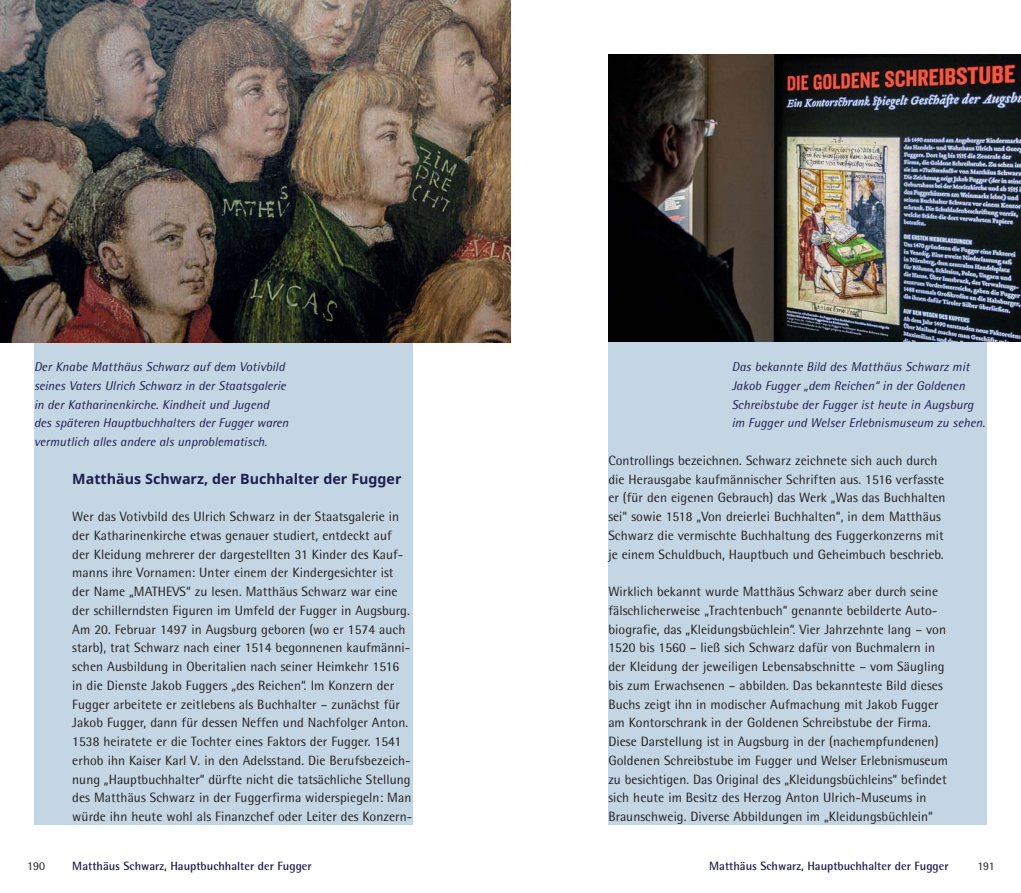
<style>
.page{position:relative;width:1021px;height:893px;background:#fff}
.page>*{position:absolute;margin:0;border:0;box-sizing:border-box;transform-origin:0 0}
.t1{font:700 14.25px "Noto Sans";color:#1e1e4e}
.t2{font:13.5px/18.8px "Rotis Semi Sans";letter-spacing:.005em;color:#231f20}
.t3{font:italic 12.75px/18.8px "Rotis Semi Sans";letter-spacing:.005em;color:#1e1e4e}
.t4{font:700 12px "Rotis Semi Sans";color:#1e1e4e}
.t5{font:12px "Rotis Semi Sans";color:#231f20}
.t6{font:11.7px "Rotis Semi Sans";color:#231f20}
</style>
<div class="page">
<div style="left:34px;top:54px;width:378px;height:771px;background:#c4d5e4"></div>
<div style="left:608px;top:54px;width:378px;height:771px;background:#c4d5e4"></div>
<img style="left:0;top:0;width:510px;height:342px">
<img style="left:608px;top:54px;width:412px;height:287px">
<p class="t3" style="left:34px;top:359px;width:256px">Der Knabe Matthäus Schwarz auf dem Votivbild seines Vaters Ulrich Schwarz in der Staatsgalerie in der Katharinenkirche. Kindheit und Jugend des späteren Hauptbuchhalters der Fugger waren vermutlich alles andere als unproblematisch.</p>
<p class="t1" style="left:72px;top:473px;width:331px">Matthäus Schwarz, der Buchhalter der Fugger</p>
<p class="t2" style="left:72px;top:508px;width:341px">Wer das Votivbild des Ulrich Schwarz in der Staatsgalerie in der Katharinenkirche etwas genauer studiert, entdeckt auf der Kleidung mehrerer der dargestellten 31 Kinder des Kauf&shy;manns ihre Vornamen: Unter einem der Kindergesichter ist der Name „MATHEVS“ zu lesen. Matthäus Schwarz war eine der schillerndsten Figuren im Umfeld der Fugger in Augsburg.<br>Am 20. Februar 1497 in Augsburg geboren (wo er 1574 auch starb), trat Schwarz nach einer 1514 begonnenen kaufmänni&shy;schen Ausbildung in Oberitalien nach seiner Heimkehr 1516 in die Dienste Jakob Fuggers „des Reichen“. Im Konzern der Fugger arbeitete er zeitlebens als Buchhalter – zunächst für Jakob Fugger, dann für dessen Neffen und Nachfolger Anton.<br>1538 heiratete er die Tochter eines Faktors der Fugger. 1541 erhob ihn Kaiser Karl V. in den Adelsstand. Die Berufsbezeich&shy;nung „Hauptbuchhalter“ dürfte nicht die tatsächliche Stellung des Matthäus Schwarz in der Fuggerfirma wider spiegeln: Man würde ihn heute wohl als Finanzchef oder Leiter des Konzern-</p>
<p class="t3" style="left:731px;top:359px;width:255px">Das bekannte Bild des Matthäus Schwarz mit Jakob Fugger „dem Reichen“ in der Goldenen Schreibstube der Fugger ist heute in Augsburg im Fugger und Welser Erlebnismuseum zu sehen.</p>
<p class="t2" style="left:608px;top:452px;width:339px">Controllings bezeichnen. Schwarz zeichnete sich auch durch die Herausgabe kaufmännischer Schriften aus. 1516 verfasste er (für den eigenen Ge brauch) das Werk „Was das Buchhalten sei“ sowie 1518 „Von dreierlei Buchhalten“, in dem Matthäus Schwarz die vermischte Buchhaltung des Fuggerkonzerns mit je einem Schuldbuch, Hauptbuch und Geheimbuch beschrieb.</p>
<p class="t2" style="left:608px;top:583px;width:341px">Wirklich bekannt wurde Matthäus Schwarz aber durch seine fälschlicherweise „Trachtenbuch“ genannte bebilderte Auto&shy;biografie, das „Kleidungsbüchlein“. Vier Jahrzehnte lang – von 1520 bis 1560 – ließ sich Schwarz dafür von Buchmalern in der Kleidung der jeweiligen Lebensabschnitte – vom Säugling bis zum Erwachsenen – abbilden. Das bekannteste Bild dieses Buchs zeigt ihn in modischer Aufmachung mit Jakob Fugger am Kontorschrank in der Goldenen Schreibstube der Firma.<br>Diese Darstellung ist in Augsburg in der (nachempfundenen)<br>Goldenen Schreibstube im Fugger und Welser Erlebnismuseum zu besichtigen. Das Original des „Kleidungsbüchleins“ befindet sich heute im Besitz des Herzog Anton Ulrich-Museums in Braunschweig. Diverse Abbildungen im „Kleidungsbüchlein“</p>
<p class="t5" style="left:27px;top:862px;width:20px">190</p>
<p class="t4" style="left:72px;top:862px;width:241px">Matthäus Schwarz, Hauptbuchhalter der Fugger</p>
<p class="t4" style="left:709px;top:862px;width:241px">Matthäus Schwarz, Hauptbuchhalter der Fugger</p>
<p class="t6" style="left:977px;top:862px;width:19px">191</p>
</div>
